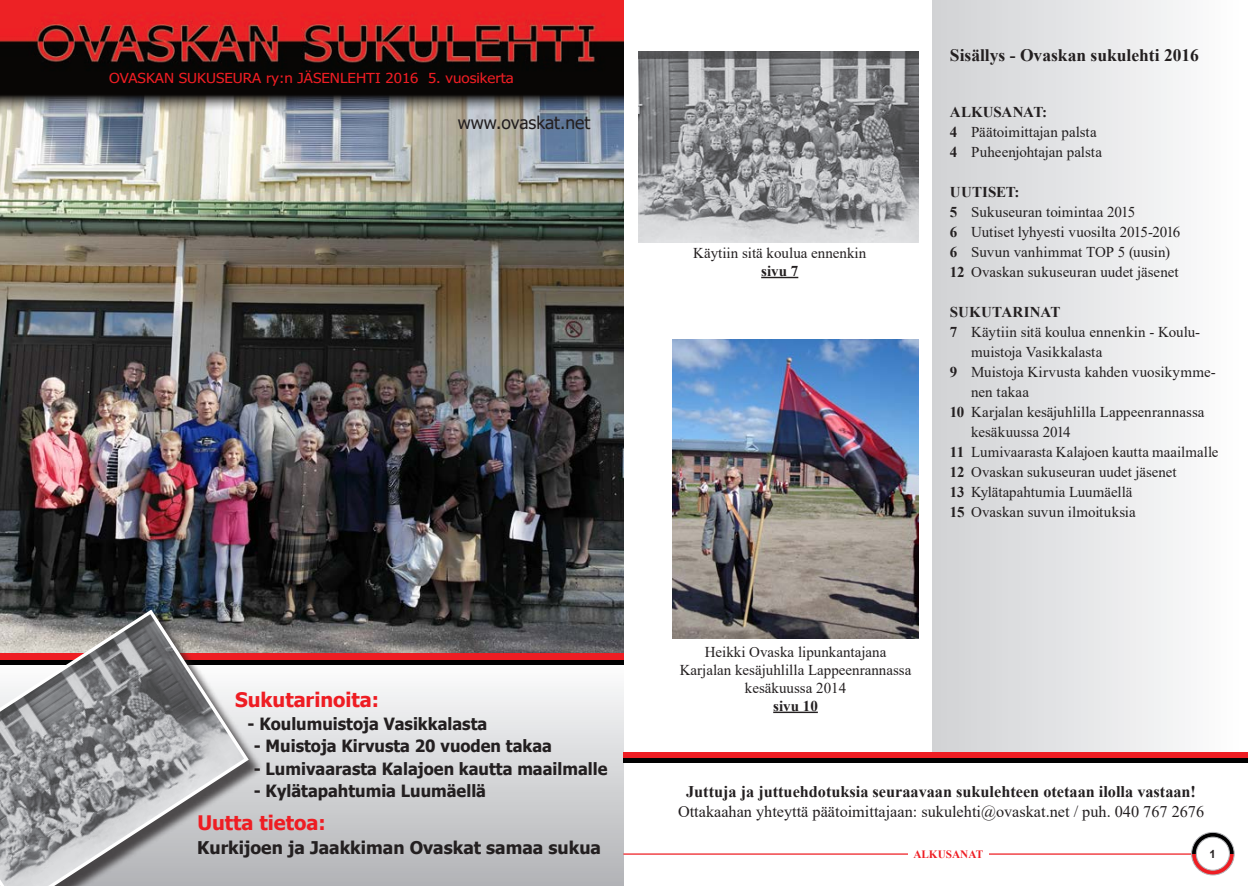
<style>
.page{position:relative;width:1248px;height:886px;background:#fff}
.page>*{position:absolute;margin:0;border:0;box-sizing:border-box;transform-origin:0 0}
.t1{font:700 20px "Tahoma";color:#ee1d23}
.t2{font:700 17.5px "Tahoma";color:#231f20}
.t3{font:700 17.5px "Times New Roman";color:#231f20}
.t4{font:17.5px "Tahoma";color:#231f20}
.t5{font:700 16.88px "Tahoma";color:#231f20}
.t6{font:16.25px "Times New Roman";color:#231f20}
.t7{font:700 16.25px "Times New Roman";color:#231f20}
.leipäteksti{font:15px "Times New Roman";color:#231f20}
.leipäteksti-2{font:700 15px "Times New Roman";color:#231f20}
.t8{font:13.75px "Tahoma";color:#ee1d23;scale:1.1 1}
.t9{font:700 11.25px "Times New Roman";color:#ee1d23}
.t10{font:700 11.25px "Arial";color:#231f20}
.s1{font-weight:700}
</style>
<div class="page">
<img style="left:0;top:112px;width:624px;height:542px">
<img style="left:0;top:0;width:624px;height:112px">
<div style="left:0;top:654px;width:662px;height:232px;background:linear-gradient(to bottom,#f6f6f6,#b6b7ba)"></div>
<svg style="left:263px;top:654px;width:361px;height:10px;background:#8f1115"></svg>
<div style="left:0;top:612px;width:263px;height:274px;background:#231f20;opacity:.75"></div>
<svg style="left:0;top:607px;width:251px;height:279px;background:#9d9a9c"></svg>
<div style="left:624px;top:0;width:623px;height:886px;background:#fff"></div>
<div style="left:932px;top:0;width:310px;height:752px;background:linear-gradient(to right,#d0d2d4,#fefefe)"></div>
<hr style="left:623px;top:853px;width:574px;height:2px;background:#ee1d23">
<div style="left:907px;top:851px;width:81px;height:24px;background:#fff"></div>
<svg style="left:1191px;top:832px;width:42px;height:43px"></svg>
<div style="left:1191px;top:832px;width:43px;height:43px;border:1px solid #b2b3b7;border-radius:50%"></div>
<div style="left:1196px;top:837px;width:33px;height:33px;background:#fff;border-radius:50%"></div>
<div style="left:1195px;top:837px;width:34px;height:33px;border:1px solid #b2b3b7;border-radius:50%"></div>
<svg style="left:623px;top:752px;width:624px;height:10px;background:#8f1115"></svg>
<img style="left:638px;top:51px;width:280px;height:192px">
<hr style="left:761px;top:277px;width:37px;height:1px;background:#231f20">
<hr style="left:773px;top:711px;width:44px;height:2px;background:#231f20">
<img style="left:672px;top:340px;width:246px;height:299px">
<p class="t8" style="left:109px;top:68px;width:369px">OVASKAN SUKUSEURA ry:n JÄSENLEHTI 2016 5. vuosikerta</p>
<p class="t4" style="left:458px;top:110px;width:134px">www.ovaskat.net</p>
<p class="t1" style="left:235px;top:686px;width:146px">Sukutarinoita:</p>
<p class="t5" style="left:247px;top:711px;width:241px">- Koulumuistoja Vasikkalasta</p>
<p class="t5" style="left:254px;top:734px;width:300px">- Muistoja Kirvusta 20 vuoden takaa</p>
<p class="t5" style="left:254px;top:756px;width:355px">- Lumivaarasta Kalajoen kautta maailmalle</p>
<p class="t5" style="left:254px;top:779px;width:234px">- Kylätapahtumia Luumäellä</p>
<p class="t1" style="left:197px;top:808px;width:130px">Uutta tietoa:</p>
<p class="t2" style="left:197px;top:836px;width:405px">Kurkijoen ja Jaakkiman Ovaskat samaa sukua</p>
<p class="leipäteksti" style="left:693px;top:242px;width:174px">Käytiin sitä koulua ennenkin</p>
<p class="leipäteksti-2" style="left:761px;top:260px;width:39px">sivu 7</p>
<p class="t3" style="left:949px;top:43px;width:250px">Sisällys - Ovaskan sukulehti 2016</p>
<p class="leipäteksti-2" style="left:949px;top:101px;width:99px">ALKUSANAT:</p>
<p class="leipäteksti" style="left:949px;top:122px;width:148px"><span class="s1">4</span> Päätoimittajan palsta</p>
<p class="leipäteksti" style="left:949px;top:142px;width:153px"><span class="s1">4</span> Puheenjohtajan palsta</p>
<p class="leipäteksti-2" style="left:949px;top:181px;width:71px">UUTISET:</p>
<p class="leipäteksti" style="left:949px;top:202px;width:187px"><span class="s1">5</span> Sukuseuran toimintaa 2015</p>
<p class="leipäteksti" style="left:949px;top:222px;width:232px"><span class="s1">6</span> Uutiset lyhyesti vuosilta 2015-2016</p>
<p class="leipäteksti" style="left:949px;top:242px;width:221px"><span class="s1">6</span> Suvun vanhimmat TOP 5 (uusin)</p>
<p class="leipäteksti" style="left:949px;top:262px;width:230px"><span class="s1">12</span> Ovaskan sukuseuran uudet jäsenet</p>
<p class="leipäteksti-2" style="left:949px;top:301px;width:112px">SUKUTARINAT</p>
<p class="leipäteksti" style="left:949px;top:322px;width:252px"><span class="s1">7</span> Käytiin sitä koulua ennenkin - Koulu-</p>
<p class="leipäteksti" style="left:971px;top:342px;width:133px">muistoja Vasikkalasta</p>
<p class="leipäteksti" style="left:949px;top:362px;width:267px"><span class="s1">9</span> Muistoja Kirvusta kahden vuosikymme-</p>
<p class="leipäteksti" style="left:971px;top:382px;width:59px">nen takaa</p>
<p class="leipäteksti" style="left:949px;top:402px;width:256px"><span class="s1">10</span> Karjalan kesäjuhlilla Lappeenrannassa</p>
<p class="leipäteksti" style="left:971px;top:422px;width:101px">kesäkuussa 2014</p>
<p class="leipäteksti" style="left:949px;top:442px;width:270px"><span class="s1">11</span> Lumivaarasta Kalajoen kautta maailmalle</p>
<p class="leipäteksti" style="left:949px;top:462px;width:228px"><span class="s1">12</span> Ovaskan sukuseuran uudet jäsenet</p>
<p class="leipäteksti" style="left:949px;top:482px;width:184px"><span class="s1">13</span> Kylätapahtumia Luumäellä</p>
<p class="leipäteksti" style="left:949px;top:502px;width:187px"><span class="s1">15</span> Ovaskan suvun ilmoituksia</p>
<p class="leipäteksti" style="left:704px;top:641px;width:183px">Heikki Ovaska lipunkantajana</p>
<p class="leipäteksti" style="left:679px;top:659px;width:233px">Karjalan kesäjuhlilla Lappeenrannassa</p>
<p class="leipäteksti" style="left:744px;top:677px;width:103px">kesäkuussa 2014</p>
<p class="leipäteksti-2" style="left:773px;top:695px;width:46px">sivu 10</p>
<p class="t7" style="left:686px;top:779px;width:511px">Juttuja ja juttuehdotuksia seuraavaan sukulehteen otetaan ilolla vastaan!</p>
<p class="t6" style="left:678px;top:800px;width:527px">Ottakaahan yhteyttä päätoimittajaan: sukulehti@ovaskat.net / puh. 040 767 2676</p>
<p class="t9" style="left:913px;top:846px;width:71px">ALKUSANAT</p>
<p class="t10" style="left:1209px;top:846px;width:8px">1</p>
</div>
